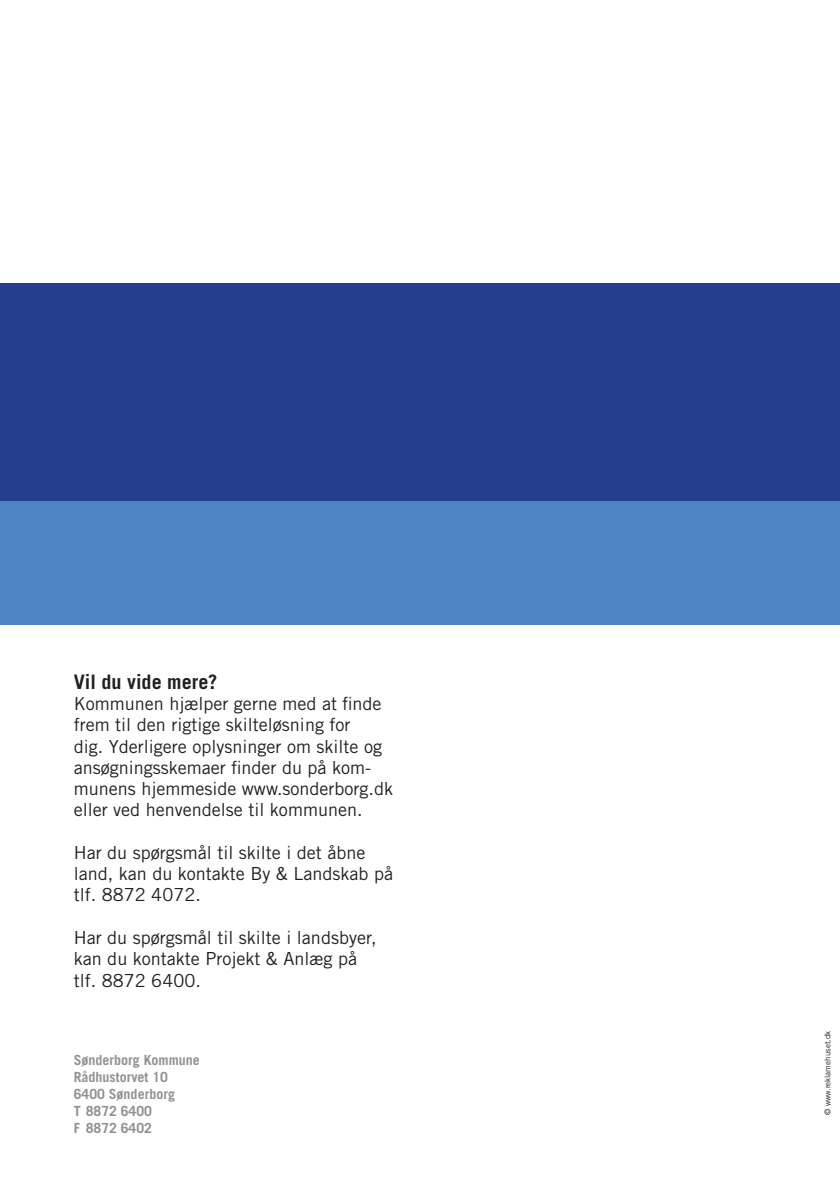
<style>
.page{position:relative;width:840px;height:1191px;background:#fff}
.page>*{position:absolute;margin:0;border:0;box-sizing:border-box;transform-origin:0 0}
.t1{font:700 20px "Trade Gothic LT Std";color:#231f20}
.t2{font:18px/21.2px "Trade Gothic LT Std";color:#231f20}
.t3{font:700 14px/16.8px "Trade Gothic LT Std";color:#919295}
.t4{font:8px "Trade Gothic LT Std";color:#231f20}
</style>
<div class="page">
<div style="left:0;top:283px;width:839px;height:223px;background:#253f8e"></div>
<div style="left:0;top:501px;width:839px;height:123px;background:#4d84c4"></div>
<p class="t1" style="left:74px;top:669px;width:145px">Vil du vide mere?</p>
<p class="t2" style="left:74px;top:693px;width:321px">Kommunen hjælper gerne med at finde frem til den rigtige skilteløsning for<br>dig. Yderligere oplysninger om skilte og ansøgningsskemaer finder du på kom&shy;munens hjemmeside www.sonderborg.dk eller ved henvendelse til kommunen.</p>
<p class="t2" style="left:74px;top:841px;width:320px">Har du spørgsmål til skilte i det åbne land, kan du kontakte By &amp; Landskab på tlf. 8872 4072.</p>
<p class="t2" style="left:74px;top:926px;width:304px">Har du spørgsmål til skilte i landsbyer, kan du kontakte Projekt &amp; Anlæg på tlf. 8872 6400.</p>
<p class="t3" style="left:74px;top:1051px;width:128px">Sønderborg Kommune<br>Rådhustorvet 10<br>6400 Sønderborg<br>T 8872 6400<br>F 8872 6402</p>
<p class="t4" style="left:822px;top:1115px;width:86px;rotate:-90deg">© www.reklamehuset.dk</p>
</div>
